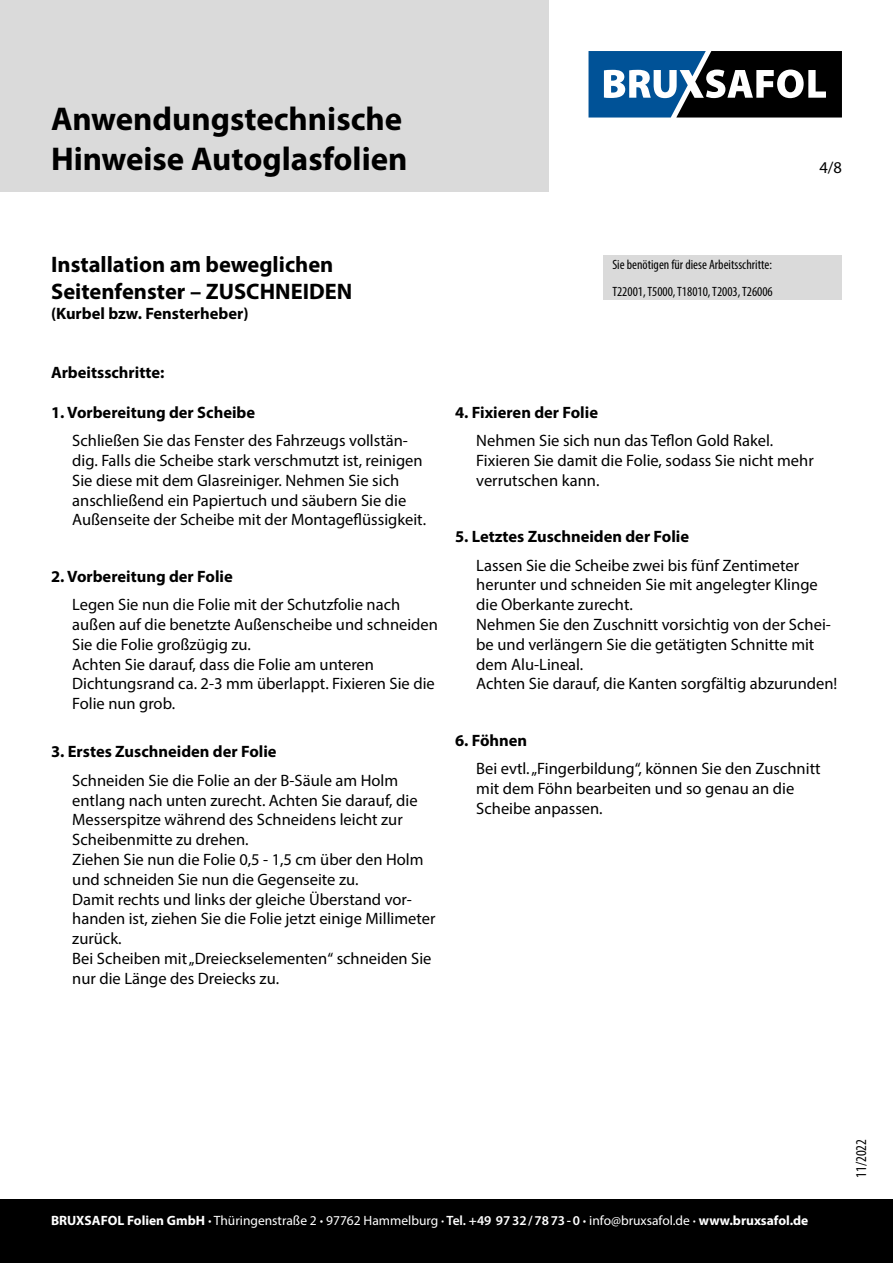
<style>
.page{position:relative;width:893px;height:1263px;background:#fff}
.page>*{position:absolute;margin:0;border:0;box-sizing:border-box;transform-origin:0 0}
.t1{font:700 33px/39.6px "Myriad Pro";color:#000}
.t2{font:700 22.5px/27px "Myriad Pro";color:#000}
.t3{font:16.5px/19.8px "Myriad Pro";color:#000}
.t4{font:700 16.5px "Myriad Pro";color:#000}
.t5{font:condensed 15px "Myriad Pro";color:#000}
.t6{font:13.5px "Myriad Pro";color:#fff}
.t7{font:condensed 13.5px/26.2px "Myriad Pro";color:#000}
.s1{font-weight:700}
.s2{font-weight:600}
</style>
<div class="page">
<div style="left:0;top:1199px;width:893px;height:64px;background:#000"></div>
<div style="left:0;top:0;width:549px;height:191px;background:#dadada"></div>
<svg style="left:588px;top:51px;width:254px;height:67px"></svg>
<div style="left:604px;top:255px;width:238px;height:45px;background:#dadada"></div>
<h1 class="t1" style="left:51px;top:98px;width:358px">Anwendungstechnische<br>Hinweise Autoglasfolien</h1>
<p class="t3" style="left:819px;top:158px;width:24px">4/8</p>
<h2 class="t2" style="left:51px;top:250px;width:303px">Installation am beweglichen<br>Seitenfenster – ZUSCHNEIDEN</h2>
<p class="t4" style="left:51px;top:302px;width:199px">(Kurbel bzw. Fensterheber)</p>
<p class="t4" style="left:51px;top:362px;width:115px">Arbeitsschritte:</p>
<p class="t4" style="left:51px;top:401px;width:206px">1. Vorbereitung der Scheibe</p>
<p class="t3" style="left:72px;top:430px;width:355px">Schließen Sie das Fenster des Fahrzeugs vollstän&shy;dig. Falls die Scheibe stark verschmutzt ist, reinigen Sie diese mit dem Glasreiniger. Nehmen Sie sich anschließend ein Papiertuch und säubern Sie die Außenseite der Scheibe mit der Montageflüssigkeit.</p>
<p class="t4" style="left:51px;top:566px;width:183px">2. Vorbereitung der Folie</p>
<p class="t3" style="left:72px;top:595px;width:367px">Legen Sie nun die Folie mit der Schutzfolie nach außen auf die benetzte Außenscheibe und schneiden Sie die Folie großzügig zu.<br>Achten Sie darauf, dass die Folie am unteren Dichtungsrand ca. 2-3 mm überlappt. Fixieren Sie die Folie nun grob.</p>
<p class="t4" style="left:51px;top:741px;width:227px">3. Erstes Zuschneiden der Folie</p>
<p class="t3" style="left:72px;top:770px;width:365px">Schneiden Sie die Folie an der B-Säule am Holm entlang nach unten zurecht. Achten Sie darauf, die Messerspitze während des Schneidens leicht zur Scheibenmitte zu drehen.<br>Ziehen Sie nun die Folie 0,5 - 1,5 cm über den Holm und schneiden Sie nun die Gegenseite zu.<br>Damit rechts und links der gleiche Überstand vor&shy;handen ist, ziehen Sie die Folie jetzt einige Millimeter zurück.<br>Bei Scheiben mit „Dreieckselementen“ schneiden Sie nur die Länge des Dreiecks zu.</p>
<p class="t7" style="left:612px;top:252px;width:162px">Sie benötigen für diese Arbeitsschritte:<br>T22001, T5000, T18010, T2003, T26006</p>
<p class="t4" style="left:455px;top:401px;width:145px">4. Fixieren der Folie</p>
<p class="t3" style="left:476px;top:430px;width:339px">Nehmen Sie sich nun das Teflon Gold Rakel.<br>Fixieren Sie damit die Folie, sodass Sie nicht mehr verrutschen kann.</p>
<p class="t4" style="left:455px;top:526px;width:236px">5. Letztes Zuschneiden der Folie</p>
<p class="t3" style="left:476px;top:555px;width:363px">Lassen Sie die Scheibe zwei bis fünf Zentimeter herunter und schneiden Sie mit angelegter Klinge die Oberkante zurecht.<br>Nehmen Sie den Zuschnitt vorsichtig von der Schei&shy;be und verlängern Sie die getätigten Schnitte mit dem Alu-Lineal.<br>Achten Sie darauf, die Kanten sorgfältig abzurunden!</p>
<p class="t4" style="left:455px;top:730px;width:74px">6. Föhnen</p>
<p class="t3" style="left:476px;top:759px;width:346px">Bei evtl. „Fingerbildung“, können Sie den Zuschnitt mit dem Föhn bearbeiten und so genau an die<br>Scheibe anpassen.</p>
<p class="t6" style="left:51px;top:1212px;width:759px"><span class="s1">BRUXSAFOL Folien GmbH ·</span> Thüringenstraße 2 <span class="s1">·</span> 97762 Hammelburg <span class="s2">· Tel. +49 9732/7873-0</span> <span class="s1">·</span> info@bruxsafol.de <span class="s2">·</span> <span class="s1">www.bruxsafol.de</span></p>
<p class="t5" style="left:852px;top:1178px;width:40px;rotate:-90deg">11/2022</p>
</div>
